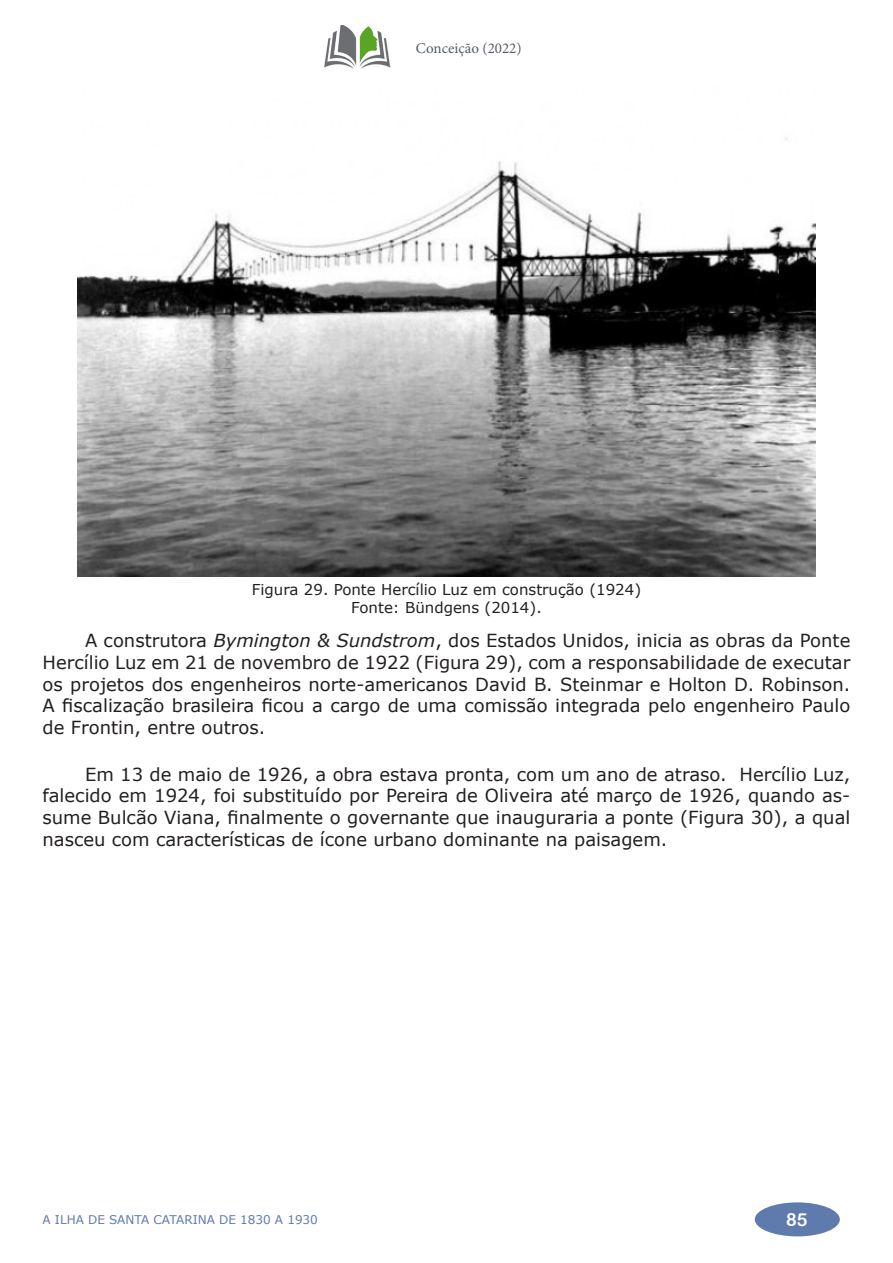
<style>
.page{position:relative;width:893px;height:1263px;background:#fff}
.page>*{position:absolute;margin:0;border:0;box-sizing:border-box;transform-origin:0 0}
.t1{font:18px/21.6px "Verdana";color:#231f20;text-align:justify}
.t2{font:18px "Arial Rounded MT Bold";color:#fff}
.t3{font:15px/18px "Verdana";color:#231f20;text-align:center}
.t4{font:15px "Minion Pro";color:#555c69}
.t5{font:12px "Verdana";color:#5f7bae}
.s1{font-style:italic}
</style>
<div class="page">
<div style="left:755px;top:1202px;width:85px;height:34px;background:#5f7bae;border-radius:50%"></div>
<img style="left:324px;top:26px;width:67px;height:43px">
<img style="left:78px;top:138px;width:737px;height:439px">
<p class="t4" style="left:416px;top:38px;width:107px">Conceição (2022)</p>
<p class="t3" style="left:252px;top:580px;width:391px">Figura 29. Ponte Hercílio Luz em construção (1924)<br>Fonte: Bündgens (2014).</p>
<p class="t1" style="left:43px;top:630px;width:809px;text-indent:43px">A construtora <span class="s1">Bymington &amp; Sundstrom</span>, dos Estados Unidos, inicia as obras da Ponte Hercílio Luz em 21 de novembro de 1922 (Figura 29), com a responsabilidade de executar os projetos dos engenheiros norte-americanos David B. Steinmar e Holton D. Robinson.<br>A fiscalização brasileira ficou a cargo de uma comissão integrada pelo engenheiro Paulo de Frontin, entre outros.</p>
<p class="t1" style="left:43px;top:763px;width:809px;text-indent:43px">Em 13 de maio de 1926, a obra estava pronta, com um ano de atraso. Hercílio Luz, falecido em 1924, foi substituído por Pereira de Oliveira até março de 1926, quando as&shy;sume Bulcão Viana, finalmente o governante que inauguraria a ponte (Figura 30), a qual nasceu com características de ícone urbano dominante na paisagem.</p>
<p class="t5" style="left:43px;top:1211px;width:277px">A ILHA DE SANTA CATARINA DE 1830 A 1930</p>
<p class="t2" style="left:786px;top:1209px;width:23px">85</p>
</div>
